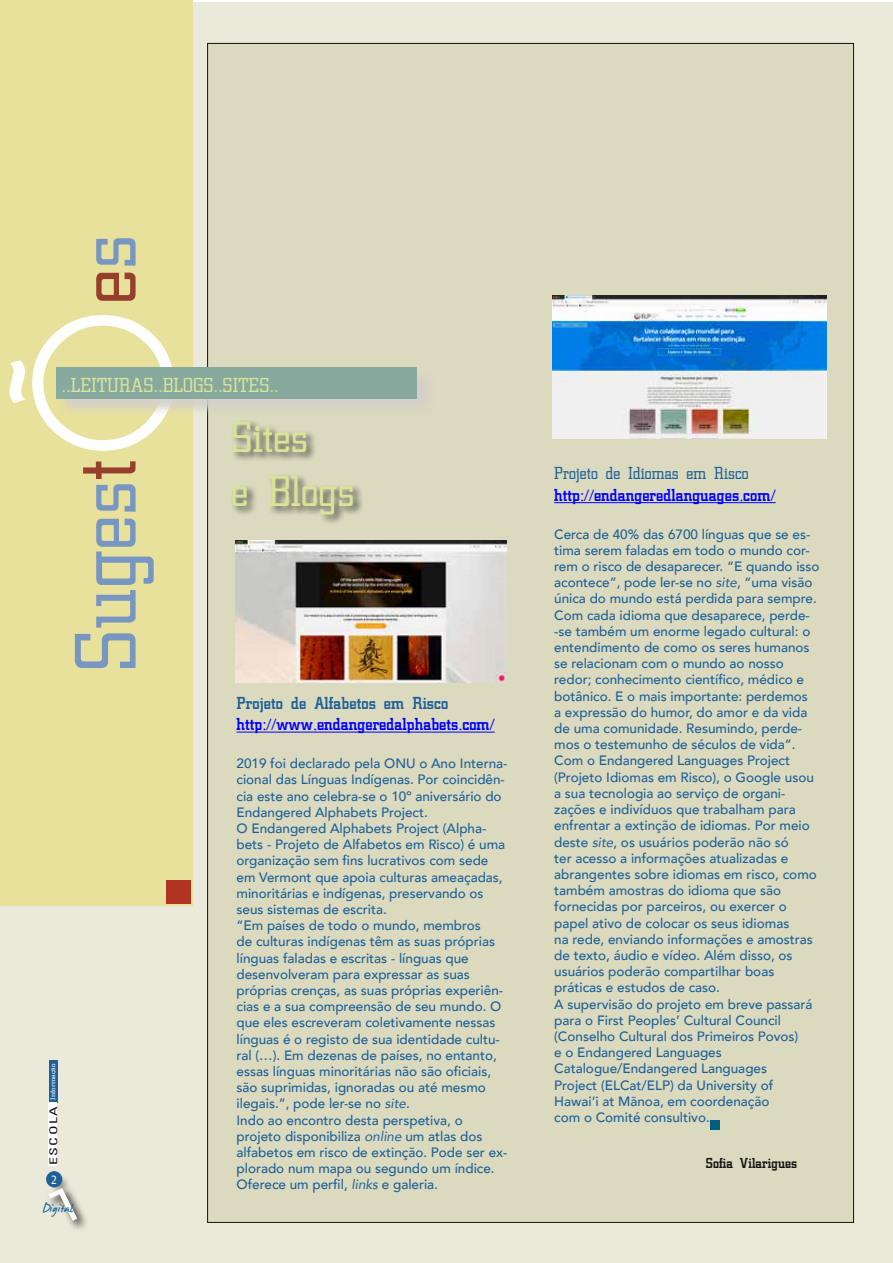
<style>
.page{position:relative;width:893px;height:1263px;background:#fff}
.page>*{position:absolute;margin:0;border:0;box-sizing:border-box;transform-origin:0 0}
.t1{font:90px "Civic";color:#7796c2}
.t2{font:90px "Civic";color:#963f2b}
.t3{font:45px/54px "Civic";color:#d8e596}
.t4{font:21px "Civic";color:#d8e596}
.t5{font:21px "James Fajardo";color:#1d6198}
.t6{font:700 18px "Civic";color:#00f}
.t7{font:700 18px "Civic";color:#1d6198}
.t8{font:18px "Civic";color:#1d6198}
.t9{font:700 15px "Civic";color:#121212}
.t10{font:500 13.5px/16.2px "Avenir";color:#1d6198}
.t11{font:12px "Andale Mono";color:#fff}
.t12{font:condensed 10.5px "Univers";letter-spacing:.1em;color:#121212;scale:1.5 1}
.t13{font:6.75px "Civic";letter-spacing:.01em;color:#fff;scale:1.33 1}
.s1{color:#7796c2}
.s2{color:#963f2b}
.s3{font-weight:400;font-style:italic}
</style>
<div class="page">
<div style="left:0;top:2px;width:893px;height:1261px;background:#ebeada"></div>
<div style="left:208px;top:43px;width:645px;height:1179px;background:#dbd9be"></div>
<div style="left:0;top:1px;width:192px;height:905px;background:#e8e19c"></div>
<div style="left:166px;top:880px;width:25px;height:24px;background:#b13323"></div>
<div style="left:49px;top:1060px;width:8px;height:43px;background:#1d6198"></div>
<svg style="left:46px;top:1175px;width:40px;height:55px"></svg>
<svg style="left:48px;top:1177px;width:29px;height:44px"></svg>
<div style="left:46px;top:1171px;width:16px;height:16px;background:#1d6198;border-radius:50%"></div>
<div style="left:49px;top:1102px;width:8px;height:63px;background:#fff"></div>
<svg style="left:9px;top:315px;width:163px;height:136px"></svg>
<div style="left:59px;top:369px;width:376px;height:48px;background:#d4d0ca;opacity:.93"></div>
<div style="left:56px;top:367px;width:361px;height:31px;background:#88a99e"></div>
<div style="left:231px;top:419px;width:133px;height:106px;background:#121212;opacity:.75"></div>
<hr style="left:237px;top:732px;width:258px;height:1px;background:#00f">
<hr style="left:554px;top:502px;width:222px;height:1px;background:#00f">
<div style="left:710px;top:1120px;width:9px;height:9px;background:#005e7e"></div>
<img style="left:236px;top:541px;width:271px;height:142px">
<img style="left:553px;top:295px;width:274px;height:144px">
<h1 class="t2" style="left:57px;top:304px;width:71px;rotate:-90deg">e<span class="s1">s</span></h1>
<h3 class="t4" style="left:62px;top:374px;width:219px">..LEITURAS..BLOGS..SITES..</h3>
<h1 class="t1" style="left:57px;top:672px;width:215px;rotate:-90deg">Suges<span class="s2">t</span></h1>
<p class="t13" style="left:49px;top:1100px;width:29px;rotate:-90deg">Informação</p>
<p class="t12" style="left:47px;top:1165px;width:41px;rotate:-90deg">ESCOLA</p>
<p class="t11" style="left:50px;top:1172px;width:9px">2</p>
<h3 class="t5" style="left:43px;top:1198px;width:32px">Digital</h3>
<h2 class="t3" style="left:231px;top:410px;width:125px">Sites<br>e Blogs</h2>
<h3 class="t7" style="left:237px;top:693px;width:213px">Projeto de Alfabetos em Risco</h3>
<h3 class="t6" style="left:237px;top:714px;width:260px">http://www.endangeredalphabets.com/</h3>
<p class="t10" style="left:237px;top:754px;width:272px">2019 foi declarado pela ONU o Ano Interna&shy;cional das Línguas Indígenas. Por coincidên&shy;cia este ano celebra-se o 10º aniversário do Endangered Alphabets Project.<br>O Endangered Alphabets Project (Alpha&shy;bets - Projeto de Alfabetos em Risco) é uma organização sem fins lucrativos com sede em Vermont que apoia culturas ameaçadas, minoritárias e indígenas, preservando os seus sistemas de escrita.<br>“Em países de todo o mundo, membros<br>de culturas indígenas têm as suas próprias línguas faladas e escritas - línguas que desenvolveram para expressar as suas próprias crenças, as suas próprias experiên&shy;cias e a sua compreensão de seu mundo. O que eles escreveram coletivamente nessas línguas é o registo de sua identidade cultu&shy;ral (…). Em dezenas de países, no entanto, essas línguas minoritárias não são oficiais, são suprimidas, ignoradas ou até mesmo ilegais.”, pode ler-se no <span class="s3">site</span>.<br>Indo ao encontro desta perspetiva, o projeto disponibiliza <span class="s3">online</span> um atlas dos alfabetos em risco de extinção. Pode ser ex&shy;plorado num mapa ou segundo um índice.<br>Oferece um perfil, <span class="s3">links</span> e galeria.</p>
<h3 class="t8" style="left:554px;top:463px;width:196px">Projeto de Idiomas em Risco</h3>
<h3 class="t6" style="left:554px;top:485px;width:223px">http://endangeredlanguages.com/</h3>
<p class="t10" style="left:554px;top:525px;width:267px">Cerca de 40% das 6700 línguas que se es&shy;tima serem faladas em todo o mundo cor&shy;rem o risco de desaparecer. “E quando isso acontece”, pode ler-se no <span class="s3">site</span>, “uma visão única do mundo está perdida para sempre.<br>Com cada idioma que desaparece, perde--se também um enorme legado cultural: o entendimento de como os seres humanos se relacionam com o mundo ao nosso redor; conhecimento científico, médico e botânico. E o mais importante: perdemos<br>a expressão do humor, do amor e da vida de uma comunidade. Resumindo, perde&shy;mos o testemunho de séculos de vida”.<br>Com o Endangered Languages Project (Projeto Idiomas em Risco), o Google usou a sua tecnologia ao serviço de organi&shy;zações e indivíduos que trabalham para enfrentar a extinção de idiomas. Por meio deste <span class="s3">site</span>, os usuários poderão não só<br>ter acesso a informações atualizadas e abrangentes sobre idiomas em risco, como também amostras do idioma que são fornecidas por parceiros, ou exercer o papel ativo de colocar os seus idiomas<br>na rede, enviando informações e amostras de texto, áudio e vídeo. Além disso, os usuários poderão compartilhar boas práticas e estudos de caso.<br>A supervisão do projeto em breve passará para o First Peoples’ Cultural Council (Conselho Cultural dos Primeiros Povos)<br>e o Endangered Languages Catalogue/Endangered Languages<br>Project (ELCat/ELP) da University of Hawaiʻi at Mānoa, em coordenação<br>com o Comité consultivo.</p>
<p class="t9" style="left:706px;top:1155px;width:93px">Sofia Vilarigues</p>
</div>
